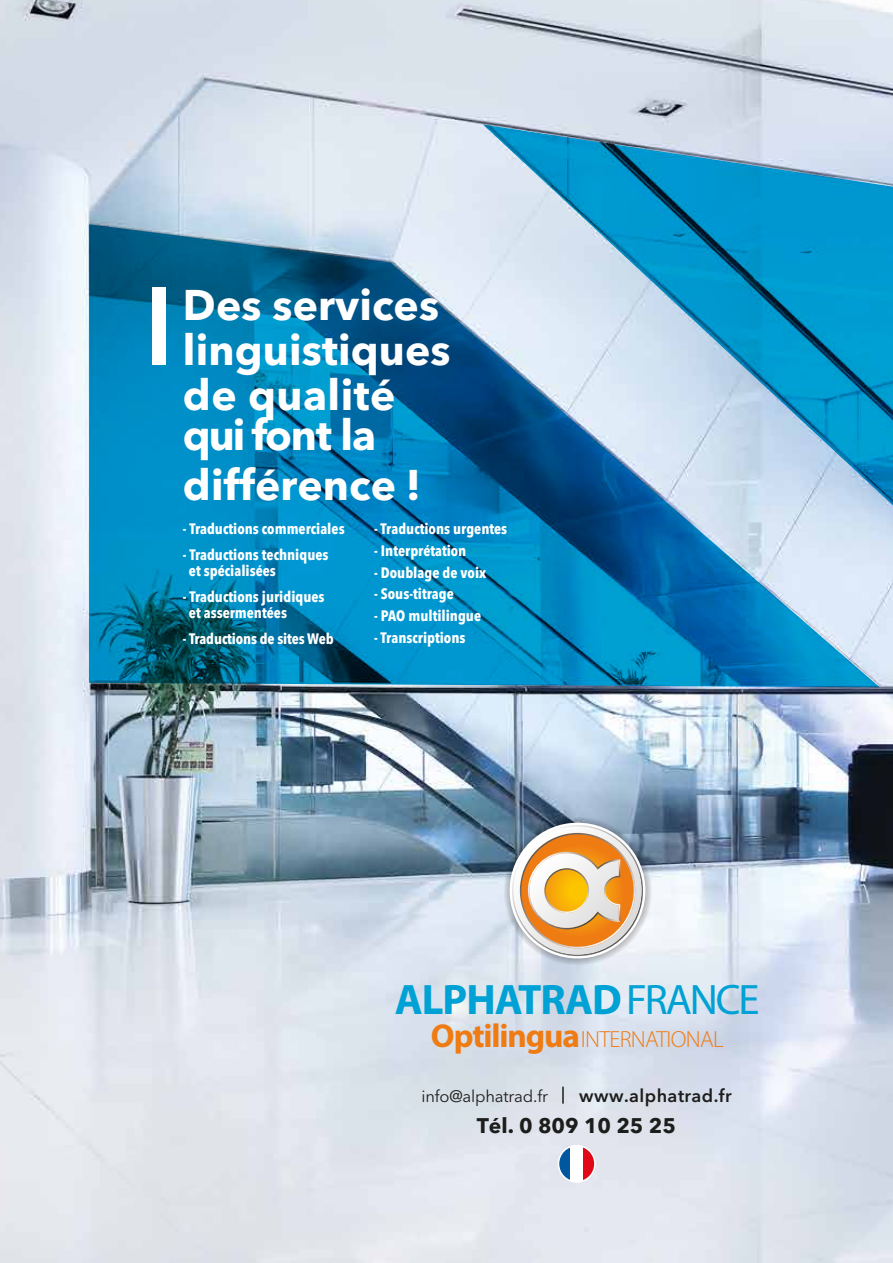
<style>
.page{position:relative;width:893px;height:1263px;background:#fff}
.page>*{position:absolute;margin:0;border:0;box-sizing:border-box;transform-origin:0 0}
.t1{font:700 42.75px "Myriad Pro";letter-spacing:-.025em;color:#00a1d4}
.t2{font:700 42.6px/45px "Avenir Next LT Pro";letter-spacing:.005em;color:#fff}
.t3{font:300 23.4px "Myriad Pro";letter-spacing:-.03em;color:#ef7b13}
.t4{font:700 21px "Avenir Next LT Pro";color:#1d1d1c}
.t5{font:600 18px "Avenir Next LT Pro";letter-spacing:.025em;color:#1d1d1c}
.t6{font:16.5px "Avenir Next LT Pro";letter-spacing:-.01em;color:#1d1d1c}
.t7{font:700 condensed 15px/16.5px "Avenir Next LT Pro";color:#fff}
.s1{font-weight:400}
.s2{font-weight:700;font-size:33.15px}
</style>
<div class="page">
<img style="left:0;top:0;width:893px;height:1263px">
<svg style="left:89px;top:224px;width:791px;height:463px;background:#1a87b7"></svg>
<svg style="left:483px;top:125px;width:410px;height:393px;background:#66afd2"></svg>
<svg style="left:502px;top:815px;width:151px;height:151px"></svg>
<svg style="left:510px;top:823px;width:135px;height:135px"></svg>
<div style="left:558px;top:1145px;width:37px;height:37px;background:#fff;border-radius:50%"></div>
<svg style="left:583px;top:1145px;width:12px;height:37px"></svg>
<svg style="left:558px;top:1145px;width:12px;height:37px"></svg>
<div style="left:558px;top:1145px;width:38px;height:38px;border:2px solid #fff;border-radius:50%"></div>
<div style="left:152px;top:287px;width:14px;height:77px;background:#fff"></div>
<svg style="left:562px;top:1086px;width:2px;height:18px"></svg>
<h2 class="t2" style="left:183px;top:282px;width:269px">Des services linguistiques de qualité</h2>
<h2 class="t2" style="left:183px;top:410px;width:240px;line-height:49.5px">qui font la différence !</h2>
<p class="t7" style="left:183px;top:520px;width:163px">- Traductions commerciales</p>
<p class="t7" style="left:189px;top:546px;width:141px;text-indent:-6px">- Traductions techniques et spécialisées</p>
<p class="t7" style="left:189px;top:588px;width:137px;text-indent:-6px">- Traductions juridiques et assermentées</p>
<p class="t7" style="left:183px;top:630px;width:152px">- Traductions de sites Web</p>
<p class="t7" style="left:374px;top:520px;width:135px">- Traductions urgentes</p>
<p class="t7" style="left:374px;top:542px;width:94px">- Interprétation</p>
<p class="t7" style="left:374px;top:564px;width:113px">- Doublage de voix</p>
<p class="t7" style="left:374px;top:586px;width:81px">- Sous-titrage</p>
<p class="t7" style="left:374px;top:607px;width:108px">- PAO multilingue</p>
<p class="t7" style="left:374px;top:629px;width:93px">- Transcriptions</p>
<h1 class="t1" style="left:395px;top:971px;width:366px">ALPHATRAD<span class="s1">FRANCE</span></h1>
<h3 class="t3" style="left:431px;top:1026px;width:294px"><span class="s2">Optilingua</span>INTERNATIONAL</h3>
<p class="t6" style="left:421px;top:1086px;width:128px">info@alphatrad.fr</p>
<p class="t5" style="left:579px;top:1085px;width:154px">www.alphatrad.fr</p>
<h3 class="t4" style="left:477px;top:1113px;width:201px">Tél. 0 809 10 25 25</h3>
</div>
